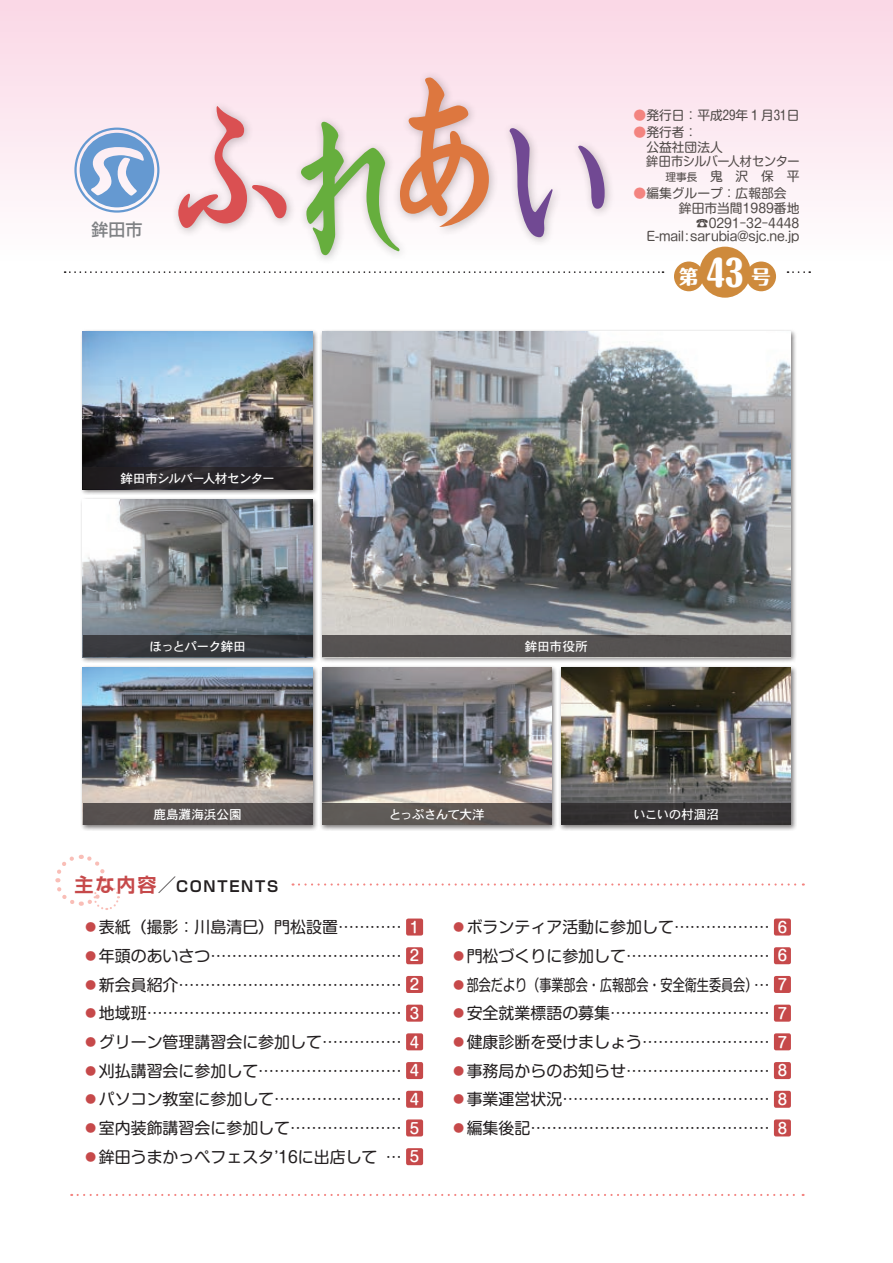
<style>
.page{position:relative;width:893px;height:1263px;background:#fff}
.page>*{position:absolute;margin:0;border:0;box-sizing:border-box;transform-origin:0 0}
.t1{font:186px "DFK Kai Sho Std W9";color:#da5052;scale:.71 1}
.t2{font:800 36.15px "Maru Fo Pro";color:#fff}
.t3{font:700 19.2px "Shin Go Pr 6 De";color:#c6494a}
.t4{font:800 19.2px "Maru Fo Pro";color:#fff}
.t5{font:500 16.95px "Shin Go Pr 6";color:#808285}
.t6{font:15.9px/28.7px "Shin M Go Pr 6";color:#231f20;text-align:justify}
.t7{font:15.9px "Shin M Go Pr 6";color:#231f20;scale:.76 1}
.t8{font:500 14.85px/28.7px "Shin M Go Pr 6";color:#fff}
.t9{font:700 14.85px "Shin Go Pr 6 De";letter-spacing:.12em;color:#231f20}
.t10{font:12.75px "Shin M Go Pr 6";color:#504a48}
.t11{font:12.75px "Shin M Go Pr 6";letter-spacing:-.04em;color:#504a48}
.t12{font:12.75px "DFHS Gothic Std W5";letter-spacing:-.075em;color:#fff}
.t13{font:12.75px "DFHS Gothic Std W5";letter-spacing:-.045em;color:#fff}
.t14{font:12.75px "Shin M Go Pr 6";letter-spacing:-.03em;color:#504a48;scale:.95 1}
.t15{font:12.75px "DFHS Gothic Std W5";letter-spacing:-.08em;color:#fff}
.t16{font:12.75px "DFHS Gothic Std W5";letter-spacing:-.025em;color:#fff}
.t17{font:12.75px "DFHS Gothic Std W5";letter-spacing:-.015em;color:#fff}
.t18{font:10.65px "Shin M Go Pr 6";color:#504a48}
.s1{color:#66ae3d}
.s2{color:#dd773f}
.s3{color:#714993}
.s4{color:#f38480}
.s5{color:#231f20}
.s6{color:#c6494a}
</style>
<div class="page">
<svg style="left:55px;top:854px;width:65px;height:56px"></svg>
<div style="left:319px;top:328px;width:478px;height:335px;background:#231f20;opacity:.6"></div>
<img style="left:322px;top:332px;width:469px;height:304px">
<div style="left:80px;top:328px;width:239px;height:167px;background:#231f20;opacity:.6"></div>
<img style="left:83px;top:332px;width:230px;height:136px">
<div style="left:80px;top:496px;width:239px;height:167px;background:#231f20;opacity:.6"></div>
<img style="left:83px;top:500px;width:230px;height:136px">
<div style="left:80px;top:664px;width:239px;height:167px;background:#231f20;opacity:.6"></div>
<img style="left:83px;top:668px;width:230px;height:136px">
<div style="left:319px;top:664px;width:239px;height:167px;background:#231f20;opacity:.6"></div>
<img style="left:322px;top:668px;width:230px;height:136px">
<div style="left:558px;top:664px;width:239px;height:167px;background:#231f20;opacity:.6"></div>
<img style="left:561px;top:668px;width:230px;height:136px">
<svg style="left:293px;top:883px;width:511px;height:2px"></svg>
<svg style="left:78px;top:1194px;width:726px;height:2px"></svg>
<div style="left:406px;top:947px;width:17px;height:17px;background:#c6494a;border-radius:2px"></div>
<div style="left:406px;top:1005px;width:17px;height:17px;background:#c6494a;border-radius:2px"></div>
<div style="left:406px;top:1033px;width:17px;height:17px;background:#c6494a;border-radius:2px"></div>
<div style="left:406px;top:1062px;width:17px;height:17px;background:#c6494a;border-radius:2px"></div>
<div style="left:406px;top:1091px;width:17px;height:17px;background:#c6494a;border-radius:2px"></div>
<div style="left:406px;top:1119px;width:17px;height:17px;background:#c6494a;border-radius:2px"></div>
<div style="left:406px;top:1148px;width:17px;height:17px;background:#c6494a;border-radius:2px"></div>
<div style="left:406px;top:976px;width:17px;height:17px;background:#c6494a;border-radius:2px"></div>
<svg style="left:83px;top:468px;width:230px;height:21px;background:#272427"></svg>
<div style="left:83px;top:636px;width:230px;height:21px;background:#35373a"></div>
<div style="left:322px;top:636px;width:469px;height:21px;background:#555251"></div>
<div style="left:83px;top:804px;width:230px;height:21px;background:#55504f"></div>
<div style="left:322px;top:804px;width:230px;height:21px;background:#5f5a56"></div>
<div style="left:561px;top:804px;width:230px;height:21px;background:#353334"></div>
<div style="left:406px;top:918px;width:17px;height:17px;background:#c6494a;border-radius:2px"></div>
<div style="left:774px;top:918px;width:17px;height:17px;background:#c6494a;border-radius:2px"></div>
<div style="left:774px;top:947px;width:17px;height:17px;background:#c6494a;border-radius:2px"></div>
<div style="left:774px;top:976px;width:17px;height:17px;background:#c6494a;border-radius:2px"></div>
<div style="left:774px;top:1005px;width:17px;height:17px;background:#c6494a;border-radius:2px"></div>
<div style="left:774px;top:1062px;width:17px;height:17px;background:#c6494a;border-radius:2px"></div>
<div style="left:774px;top:1033px;width:17px;height:17px;background:#c6494a;border-radius:2px"></div>
<div style="left:774px;top:1091px;width:17px;height:17px;background:#c6494a;border-radius:2px"></div>
<div style="left:774px;top:1119px;width:17px;height:17px;background:#c6494a;border-radius:2px"></div>
<div style="left:0;top:0;width:893px;height:264px;background:linear-gradient(to bottom,#fad7e5,#fefefe)"></div>
<div style="left:746px;top:261px;width:30px;height:30px;background:#ce8a3c;border-radius:50%"></div>
<div style="left:674px;top:261px;width:30px;height:30px;background:#ce8a3c;border-radius:50%"></div>
<div style="left:699px;top:247px;width:51px;height:51px;background:#ce8a3c;border-radius:50%"></div>
<svg style="left:65px;top:271px;width:598px;height:2px"></svg>
<svg style="left:787px;top:271px;width:23px;height:2px"></svg>
<svg style="left:74px;top:128px;width:85px;height:85px"></svg>
<div style="left:171px;top:99px;width:126px;height:139px;background:#231f20;opacity:.3"></div>
<div style="left:293px;top:114px;width:117px;height:151px;background:#231f20;opacity:.3"></div>
<div style="left:392px;top:70px;width:108px;height:167px;background:#231f20;opacity:.3"></div>
<div style="left:502px;top:121px;width:113px;height:127px;background:#231f20;opacity:.3"></div>
<p class="t5" style="left:91px;top:216px;width:53px">鉾田市</p>
<h1 class="t1" style="left:165px;top:70px;width:650px">ふ<span class="s1">れ</span><span class="s2">あ</span><span class="s3">い</span></h1>
<p class="t10" style="left:634px;top:105px;width:167px"><span class="s4">●</span>発行日：平成２9年１月31日</p>
<p class="t10" style="left:634px;top:122px;width:65px"><span class="s4">●</span>発行者：</p>
<p class="t10" style="left:646px;top:136px;width:78px">公益社団法人</p>
<p class="t14" style="left:646px;top:151px;width:163px">鉾田市シルバー人材センター</p>
<p class="t10" style="left:697px;top:166px;width:104px">　鬼　沢　保　平</p>
<p class="t18" style="left:665px;top:168px;width:33px">理事長</p>
<p class="t10" style="left:634px;top:183px;width:155px"><span class="s4">●</span>編集グループ：広報部会</p>
<p class="t10" style="left:679px;top:198px;width:122px">鉾田市当間1989番地</p>
<p class="t10" style="left:696px;top:213px;width:105px">☎0291－32－4448</p>
<p class="t11" style="left:646px;top:226px;width:155px">E-mail:sarubia@sjc.ne j p.</p>
<p class="t4" style="left:752px;top:261px;width:21px">号</p>
<h2 class="t2" style="left:707px;top:244px;width:38px">43</h2>
<p class="t4" style="left:679px;top:261px;width:21px">第</p>
<p class="t12" style="left:121px;top:471px;width:156px">鉾田市シルバー人材センター</p>
<p class="t13" style="left:150px;top:639px;width:98px">ほっとパーク鉾田</p>
<p class="t17" style="left:154px;top:807px;width:90px">鹿島灘海浜公園</p>
<p class="t3" style="left:74px;top:869px;width:104px">主な内容<span class="s5">／</span></p>
<p class="t9" style="left:176px;top:874px;width:104px">CONTENTS</p>
<p class="t13" style="left:525px;top:639px;width:65px">鉾田市役所</p>
<p class="t15" style="left:389px;top:807px;width:98px">とっぷさんて大洋</p>
<p class="t16" style="left:633px;top:807px;width:88px">いこいの村涸沼</p>
<p class="t6" style="left:83px;top:912px;width:320px"><span class="s6">⃝</span>表紙（撮影：川島清巳）門松設置…………</p>
<p class="t8" style="left:410px;top:912px;width:11px">1</p>
<p class="t6" style="left:451px;top:912px;width:320px"><span class="s6">⃝</span>ボランティア活動に参加して..................</p>
<p class="t8" style="left:778px;top:912px;width:11px">6</p>
<p class="t6" style="left:83px;top:941px;width:320px"><span class="s6">⃝</span>年頭のあいさつ....................................</p>
<p class="t8" style="left:410px;top:941px;width:11px">2</p>
<p class="t6" style="left:451px;top:941px;width:320px"><span class="s6">⃝</span>門松づくりに参加して...........................</p>
<p class="t8" style="left:778px;top:941px;width:11px">6</p>
<p class="t6" style="left:83px;top:969px;width:320px"><span class="s6">⃝</span>新会員紹介..........................................</p>
<p class="t8" style="left:410px;top:969px;width:11px">2</p>
<p class="t7" style="left:451px;top:972px;width:421px"><span class="s6">⃝</span>部会だより（事業部会・広報部会・安全衛生委員会 .... . . (</p>
<p class="t8" style="left:778px;top:969px;width:11px">7</p>
<p class="t6" style="left:83px;top:998px;width:320px"><span class="s6">⃝</span>地域班................................................ <span class="s6">⃝</span>グリーン管理講習会に参加して............... <span class="s6">⃝</span>刈払講習会に参加して...........................</p>
<p class="t6" style="left:83px;top:1084px;width:320px"><span class="s6">⃝</span>パソコン教室に参加して........................</p>
<p class="t6" style="left:83px;top:1113px;width:320px"><span class="s6">⃝</span>室内装飾講習会に参加して.....................</p>
<p class="t6" style="left:83px;top:1142px;width:320px"><span class="s6">⃝</span>鉾田うまかっぺフェスタ 16に出店して . . .. . .</p>
<p class="t6" style="left:274px;top:1131px;width:6px">,</p>
<p class="t8" style="left:410px;top:998px;width:11px;text-align:justify">3<br>4<br>4<br>4</p>
<p class="t8" style="left:410px;top:1113px;width:11px">5<br>5</p>
<p class="t6" style="left:451px;top:998px;width:320px"><span class="s6">⃝</span>安全就業標語の募集..............................</p>
<p class="t8" style="left:778px;top:998px;width:11px">7</p>
<p class="t6" style="left:451px;top:1027px;width:320px"><span class="s6">⃝</span>健康診断を受けましょう........................</p>
<p class="t8" style="left:778px;top:1027px;width:11px">7</p>
<p class="t6" style="left:451px;top:1055px;width:320px"><span class="s6">⃝</span>事務局からのお知らせ...........................</p>
<p class="t8" style="left:778px;top:1055px;width:11px">8</p>
<p class="t6" style="left:451px;top:1084px;width:320px"><span class="s6">⃝</span>事業運営状況.......................................</p>
<p class="t6" style="left:451px;top:1113px;width:320px"><span class="s6">⃝</span>編集後記.............................................</p>
<p class="t8" style="left:778px;top:1084px;width:11px">8<br>8</p>
</div>
